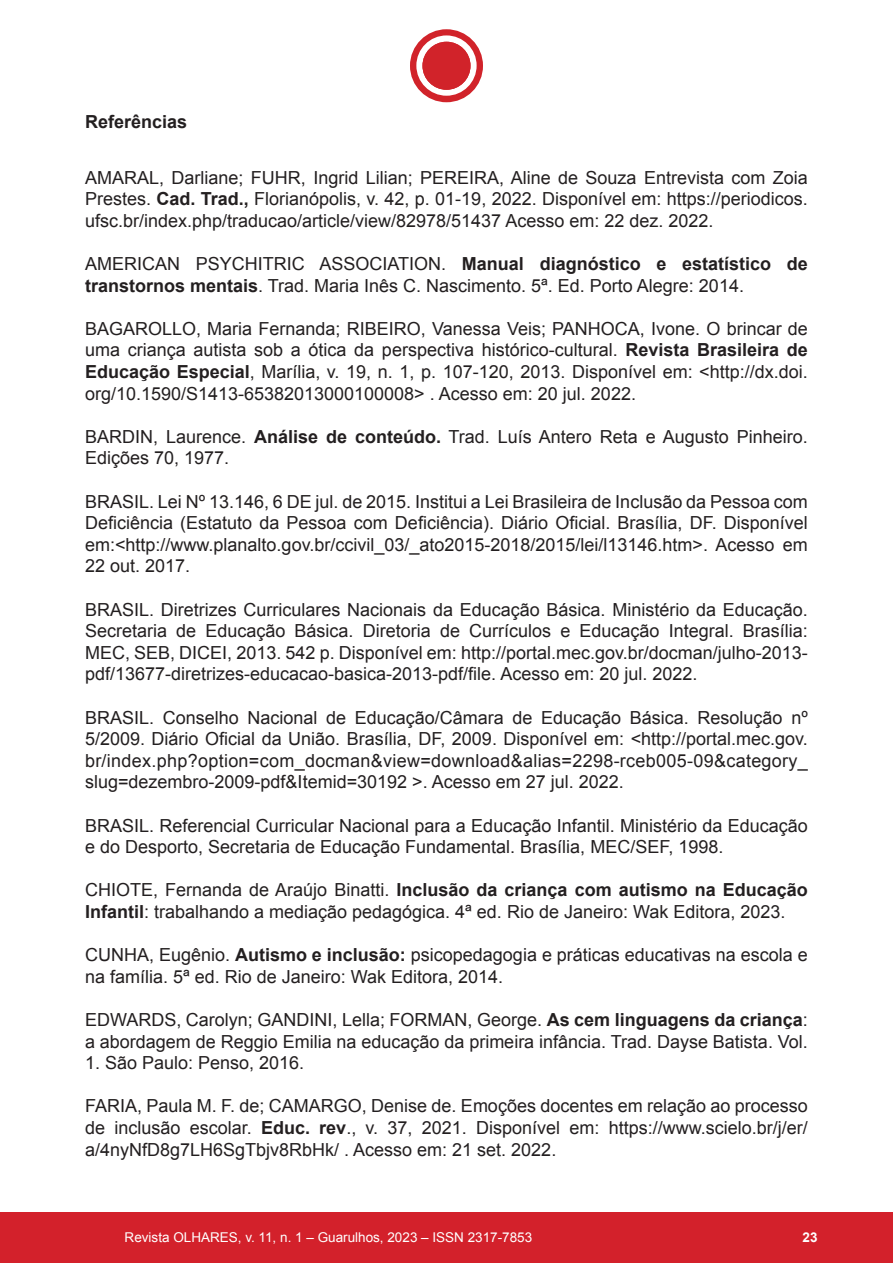
<style>
.page{position:relative;width:893px;height:1263px;background:#fff}
.page>*{position:absolute;margin:0;border:0;box-sizing:border-box;transform-origin:0 0}
._02_Referência{font:18px/21.6px "Arial";color:#231f20;text-align:justify}
._02_Título{font:700 18px "Arial";color:#231f20}
.t1{font:13.5px "Arial";color:#fff}
.t2{font:700 13.5px "Arial";color:#fff}
.s1{font-weight:700}
</style>
<div class="page">
<div style="left:0;top:1212px;width:893px;height:51px;background:#d3212b"></div>
<div style="left:410px;top:29px;width:73px;height:73px;background:#d1232a;border-radius:50%"></div>
<svg style="left:416px;top:35px;width:61px;height:61px"></svg>
<div style="left:422px;top:42px;width:48px;height:48px;background:#d1232a;border-radius:50%"></div>
<p class="_02_Título" style="left:85px;top:110px;width:104px">Referências</p>
<p class="_02_Referência" style="left:85px;top:167px;width:724px">AMARAL, Darliane; FUHR, Ingrid Lilian; PEREIRA, Aline de Souza Entrevista com Zoia Prestes. <span class="s1">Cad. Trad.,</span> Florianópolis, v. 42, p. 01-19, 2022. Disponível em: https://periodicos. ufsc.br/index.php/traducao/article/view/82978/51437 Acesso em: 22 dez. 2022.</p>
<p class="_02_Referência" style="left:85px;top:253px;width:724px">AMERICAN PSYCHITRIC ASSOCIATION. <span class="s1">Manual diagnóstico e estatístico de transtornos mentais</span>. Trad. Maria Inês C. Nascimento. 5ª. Ed. Porto Alegre: 2014.</p>
<p class="_02_Referência" style="left:85px;top:318px;width:724px">BAGAROLLO, Maria Fernanda; RIBEIRO, Vanessa Veis; PANHOCA, Ivone. O brincar de uma criança autista sob a ótica da perspectiva histórico-cultural. <span class="s1">Revista Brasileira de Educação Especial</span>, Marília, v. 19, n. 1, p. 107-120, 2013. Disponível em: &lt;http://dx.doi. org/10.1590/S1413-65382013000100008&gt; . Acesso em: 20 jul. 2022.</p>
<p class="_02_Referência" style="left:85px;top:426px;width:724px">BARDIN, Laurence. <span class="s1">Análise de conteúdo.</span> Trad. Luís Antero Reta e Augusto Pinheiro.<br>Edições 70, 1977.</p>
<p class="_02_Referência" style="left:85px;top:491px;width:724px">BRASIL. Lei Nº 13.146, 6 DE jul. de 2015. Institui a Lei Brasileira de Inclusão da Pessoa com Deficiência (Estatuto da Pessoa com Deficiência). Diário Oficial. Brasília, DF. Disponível em:&lt;http://www.planalto.gov.br/ccivil_03/_ato2015-2018/2015/lei/l13146.htm&gt;. Acesso em 22 out. 2017.</p>
<p class="_02_Referência" style="left:85px;top:599px;width:724px">BRASIL. Diretrizes Curriculares Nacionais da Educação Básica. Ministério da Educação.<br>Secretaria de Educação Básica. Diretoria de Currículos e Educação Integral. Brasília:<br>MEC, SEB, DICEI, 2013. 542 p. Disponível em: http://portal.mec.gov.br/docman/julho-2013- pdf/13677-diretrizes-educacao-basica-2013-pdf/file. Acesso em: 20 jul. 2022.</p>
<p class="_02_Referência" style="left:85px;top:707px;width:724px">BRASIL. Conselho Nacional de Educação/Câmara de Educação Básica. Resolução nº 5/2009. Diário Oficial da União. Brasília, DF, 2009. Disponível em: &lt;http://portal.mec.gov. br/index.php?option=com_docman&amp;view=download&amp;alias=2298-rceb005-09&amp;category_ slug=dezembro-2009-pdf&amp;Itemid=30192 &gt;. Acesso em 27 jul. 2022.</p>
<p class="_02_Referência" style="left:85px;top:815px;width:724px">BRASIL. Referencial Curricular Nacional para a Educação Infantil. Ministério da Educação e do Desporto, Secretaria de Educação Fundamental. Brasília, MEC/SEF, 1998.</p>
<p class="_02_Referência" style="left:85px;top:879px;width:724px">CHIOTE, Fernanda de Araújo Binatti. <span class="s1">Inclusão da criança com autismo na Educação<br>Infantil</span>: trabalhando a mediação pedagógica. 4ª ed. Rio de Janeiro: Wak Editora, 2023.</p>
<p class="_02_Referência" style="left:85px;top:944px;width:724px">CUNHA, Eugênio. <span class="s1">Autismo e inclusão:</span> psicopedagogia e práticas educativas na escola e na família. 5ª ed. Rio de Janeiro: Wak Editora, 2014.</p>
<p class="_02_Referência" style="left:85px;top:1009px;width:724px">EDWARDS, Carolyn; GANDINI, Lella; FORMAN, George. <span class="s1">As cem linguagens da criança</span>: a abordagem de Reggio Emilia na educação da primeira infância. Trad. Dayse Batista. Vol.</p>
<p class="_02_Referência" style="left:85px;top:1052px;width:221px">1. São Paulo: Penso, 2016.</p>
<p class="_02_Referência" style="left:85px;top:1095px;width:724px">FARIA, Paula M. F. de; CAMARGO, Denise de. Emoções docentes em relação ao processo de inclusão escolar. <span class="s1">Educ. rev</span>., v. 37, 2021. Disponível em: https://www.scielo.br/j/er/ a/4nyNfD8g7LH6SgTbjv8RbHk/ . Acesso em: 21 set. 2022.</p>
<p class="t1" style="left:125px;top:1229px;width:409px">Revista OLHARES, v. 11, n. 1 – Guarulhos, 2023 – ISSN 2317-7853</p>
<p class="t2" style="left:802px;top:1228px;width:17px">23</p>
</div>
